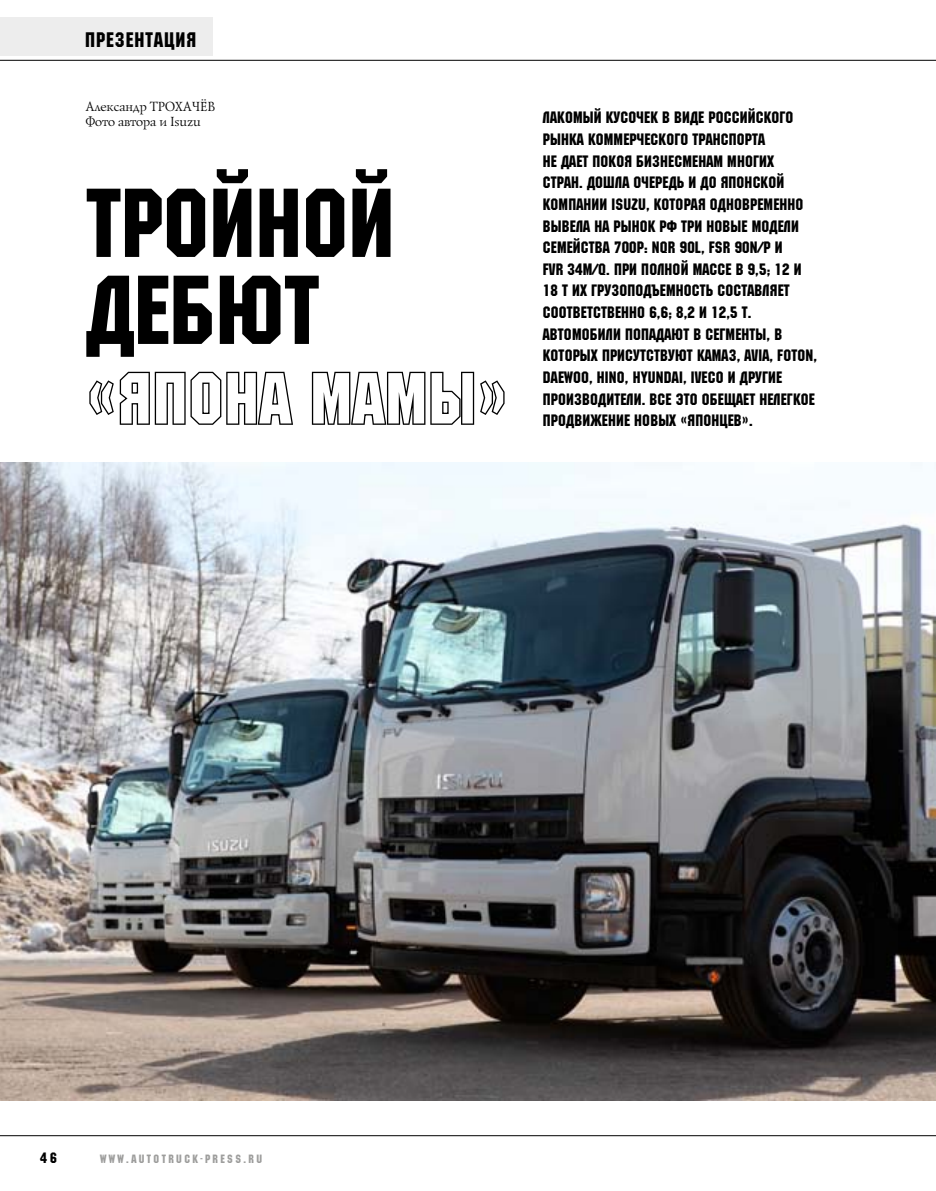
<style>
.page{position:relative;width:936px;height:1191px;background:#fff}
.page>*{position:absolute;margin:0;border:0;box-sizing:border-box;transform-origin:0 0}
.t1{font:97.5px/87px "Machine C";color:#000}
.t2{font:72px "Machine C";letter-spacing:.02em;color:#fff}
.t3{font:21px "Machine C";letter-spacing:.05em;color:#000}
.t4{font:16.5px/21.6px "Machine C";letter-spacing:.01em;color:#000}
.t5{font:15px "Machine C";color:#000}
.t6{font:13.5px/15px "Lazurski C";color:#000}
.t7{font:12px "Machine C";letter-spacing:.2em;color:#9d9d9c}
</style>
<div class="page">
<img style="left:0;top:462px;width:935px;height:638px">
<svg style="left:89px;top:371px;width:204px;height:54px"></svg>
<svg style="left:311px;top:371px;width:194px;height:54px"></svg>
<div style="left:0;top:18px;width:213px;height:38px;background:#ededed"></div>
<hr style="left:0;top:1135px;width:935px;height:1px;background:#000">
<hr style="left:0;top:60px;width:935px;height:1px;background:#000">
<p class="t3" style="left:85px;top:27px;width:113px">ПРЕЗЕНТАЦИЯ</p>
<p class="t6" style="left:85px;top:99px;width:131px">Александр ТРОХАЧЁВ<br>Фото автора и Isuzu</p>
<p class="t4" style="left:543px;top:106px;width:275px">ЛАКОМЫЙ КУСОЧЕК В ВИДЕ РОССИЙСКОГО РЫНКА КОММЕРЧЕСКОГО ТРАНСПОРТА<br>НЕ ДАЕТ ПОКОЯ БИЗНЕСМЕНАМ МНОГИХ СТРАН. ДОШЛА ОЧЕРЕДЬ И ДО ЯПОНСКОЙ КОМПАНИИ ISUZU, КОТОРАЯ ОДНОВРЕМЕННО ВЫВЕЛА НА РЫНОК РФ ТРИ НОВЫЕ МОДЕЛИ СЕМЕЙСТВА 700Р: NQR 90L, FSR 90N/P И<br>FVR 34M/Q. ПРИ ПОЛНОЙ МАССЕ В 9,5; 12 И 18 Т ИХ ГРУЗОПОДЪЕМНОСТЬ СОСТАВЛЯЕТ СООТВЕТСТВЕННО 6,6; 8,2 И 12,5 Т.<br>АВТОМОБИЛИ ПОПАДАЮТ В СЕГМЕНТЫ, В КОТОРЫХ ПРИСУТСТВУЮТ КАМАЗ, AVIA, FOTON, DAEWOO, HINO, HYUNDAI, IVECO И ДРУГИЕ ПРОИЗВОДИТЕЛИ. ВСЕ ЭТО ОБЕЩАЕТ НЕЛЕГКОЕ ПРОДВИЖЕНИЕ НОВЫХ «ЯПОНЦЕВ».</p>
<h1 class="t1" style="left:86px;top:175px;width:310px">ТРОЙНОЙ<br>ДЕБЮТ</h1>
<h2 class="t2" style="left:86px;top:356px;width:422px">«ЯПОНА МАМЫ»</h2>
<p class="t5" style="left:40px;top:1149px;width:18px">46</p>
<p class="t7" style="left:100px;top:1152px;width:163px">WWW.AUTOTRUCK-PRESS.RU</p>
</div>
